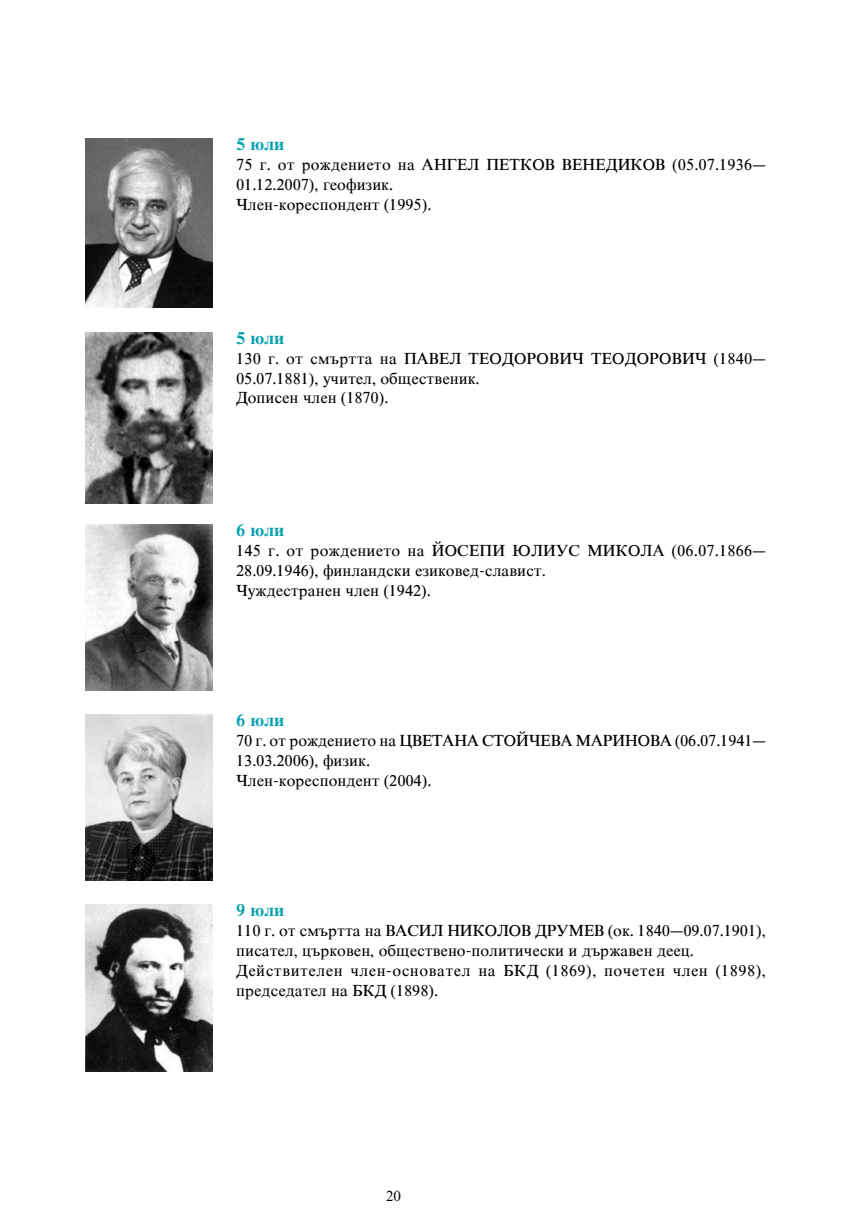
<style>
.page{position:relative;width:851px;height:1221px;background:#fff}
.page>*{position:absolute;margin:0;border:0;box-sizing:border-box;transform-origin:0 0}
.t1{font:700 18px "Tms Cyr";color:#00a0af}
.t2{font:16.5px/19.8px "Tms Cyr";color:#000}
.t3{font:15px "Times New Roman";color:#000}
</style>
<div class="page">
<img style="left:85px;top:138px;width:128px;height:170px">
<img style="left:85px;top:332px;width:128px;height:171px">
<img style="left:85px;top:524px;width:128px;height:166px">
<img style="left:85px;top:714px;width:128px;height:166px">
<img style="left:85px;top:904px;width:128px;height:167px">
<p class="t1" style="left:236px;top:134px;width:50px">5 юли</p>
<p class="t2" style="left:236px;top:154px;width:531px">75 г. от рождението на АНГЕЛ ПЕТКОВ ВЕНЕДИКОВ (05.07.1936–<br>01.12.2007), геофизик.<br>Член-кореспондент (1995).</p>
<p class="t1" style="left:236px;top:328px;width:50px">5 юли</p>
<p class="t2" style="left:236px;top:348px;width:531px">130 г. от смъртта на ПАВЕЛ ТЕОДОРОВИЧ ТЕОДОРОВИЧ (1840–<br>05.07.1881), учител, общественик.<br>Дописен член (1870).</p>
<p class="t1" style="left:236px;top:520px;width:50px">6 юли</p>
<p class="t2" style="left:236px;top:540px;width:531px">145 г. от рождението на ЙОСЕПИ ЮЛИУС МИКОЛА (06.07.1866–<br>28.09.1946), финландски езиковед-славист.<br>Чуждестранен член (1942).</p>
<p class="t1" style="left:236px;top:710px;width:50px">6 юли</p>
<p class="t2" style="left:236px;top:730px;width:531px">70 г. от рождението на ЦВЕТАНА СТОЙЧЕВА МАРИНОВА (06.07.1941–<br>13.03.2006), физик.<br>Член-кореспондент (2004).</p>
<p class="t1" style="left:236px;top:899px;width:50px">9 юли</p>
<p class="t2" style="left:236px;top:920px;width:531px">110 г. от смъртта на ВАСИЛ НИКОЛОВ ДРУМЕВ (ок. 1840–09.07.1901), писател, църковен, обществено-политически и държавен деец.<br>Действителен член-основател на БКД (1869), почетен член (1898), председател на БКД (1898).</p>
<p class="t3" style="left:386px;top:1186px;width:16px">20</p>
</div>
